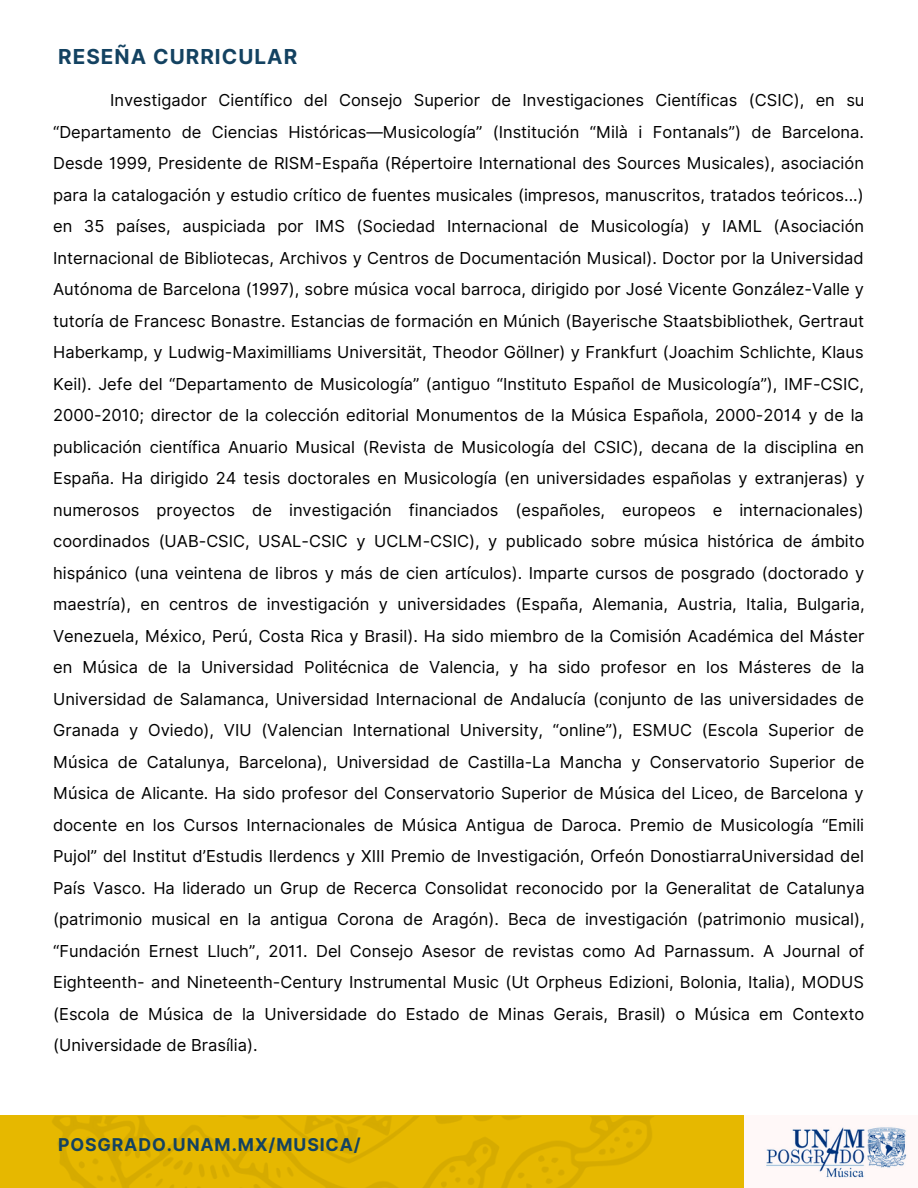
<style>
.page{position:relative;width:918px;height:1188px;background:#fff}
.page>*{position:absolute;margin:0;border:0;box-sizing:border-box;transform-origin:0 0}
.t1{font:700 20.7px "Inter";letter-spacing:.05em;color:#134261}
.t2{font:700 17.7px "Inter";letter-spacing:.05em;color:#134261}
.t3{font:16.5px/31.5px "Inter";color:#000;text-align:justify}
</style>
<div class="page">
<div style="left:0;top:1115px;width:918px;height:73px;background:linear-gradient(to bottom,#e2b501,#e4b601)"></div>
<img style="left:745px;top:1115px;width:173px;height:73px">
<p class="t1" style="left:58px;top:44px;width:241px">RESEÑA CURRICULAR</p>
<p class="t3" style="left:53px;top:84px;width:813px;text-indent:57px">Investigador Científico del Consejo Superior de Investigaciones Científicas (CSIC), en su “Departamento de Ciencias Históricas—Musicología” (Institución “Milà i Fontanals”) de Barcelona.<br>Desde 1999, Presidente de RISM-España (Répertoire International des Sources Musicales), asociación para la catalogación y estudio crítico de fuentes musicales (impresos, manuscritos, tratados teóricos...) en 35 países, auspiciada por IMS (Sociedad Internacional de Musicología) y IAML (Asociación Internacional de Bibliotecas, Archivos y Centros de Documentación Musical). Doctor por la Universidad Autónoma de Barcelona (1997), sobre música vocal barroca, dirigido por José Vicente González-Valle y tutoría de Francesc Bonastre. Estancias de formación en Múnich (Bayerische Staatsbibliothek, Gertraut Haberkamp, y Ludwig-Maximilliams Universität, Theodor Göllner) y Frankfurt (Joachim Schlichte, Klaus Keil). Jefe del “Departamento de Musicología” (antiguo “Instituto Español de Musicología”), IMF-CSIC, 2000-2010; director de la colección editorial Monumentos de la Música Española, 2000-2014 y de la publicación científica Anuario Musical (Revista de Musicología del CSIC), decana de la disciplina en España. Ha dirigido 24 tesis doctorales en Musicología (en universidades españolas y extranjeras) y numerosos proyectos de investigación financiados (españoles, europeos e internacionales) coordinados (UAB-CSIC, USAL-CSIC y UCLM-CSIC), y publicado sobre música histórica de ámbito hispánico (una veintena de libros y más de cien artículos). Imparte cursos de posgrado (doctorado y maestría), en centros de investigación y universidades (España, Alemania, Austria, Italia, Bulgaria, Venezuela, México, Perú, Costa Rica y Brasil). Ha sido miembro de la Comisión Académica del Máster en Música de la Universidad Politécnica de Valencia, y ha sido profesor en los Másteres de la Universidad de Salamanca, Universidad Internacional de Andalucía (conjunto de las universidades de Granada y Oviedo), VIU (Valencian International University, “online”), ESMUC (Escola Superior de Música de Catalunya, Barcelona), Universidad de Castilla-La Mancha y Conservatorio Superior de Música de Alicante. Ha sido profesor del Conservatorio Superior de Música del Liceo, de Barcelona y docente en los Cursos Internacionales de Música Antigua de Daroca. Premio de Musicología “Emili Pujol” del Institut d’Estudis Ilerdencs y XIII Premio de Investigación, Orfeón DonostiarraUniversidad del País Vasco. Ha liderado un Grup de Recerca Consolidat reconocido por la Generalitat de Catalunya (patrimonio musical en la antigua Corona de Aragón). Beca de investigación (patrimonio musical), “Fundación Ernest Lluch”, 2011. Del Consejo Asesor de revistas como Ad Parnassum. A Journal of Eighteenth- and Nineteenth-Century Instrumental Music (Ut Orpheus Edizioni, Bolonia, Italia), MODUS (Escola de Música de la Universidade do Estado de Minas Gerais, Brasil) o Música em Contexto (Universidade de Brasília).</p>
<p class="t2" style="left:58px;top:1134px;width:304px">POSGRADO.UNAM.MX/MUSICA/</p>
</div>
